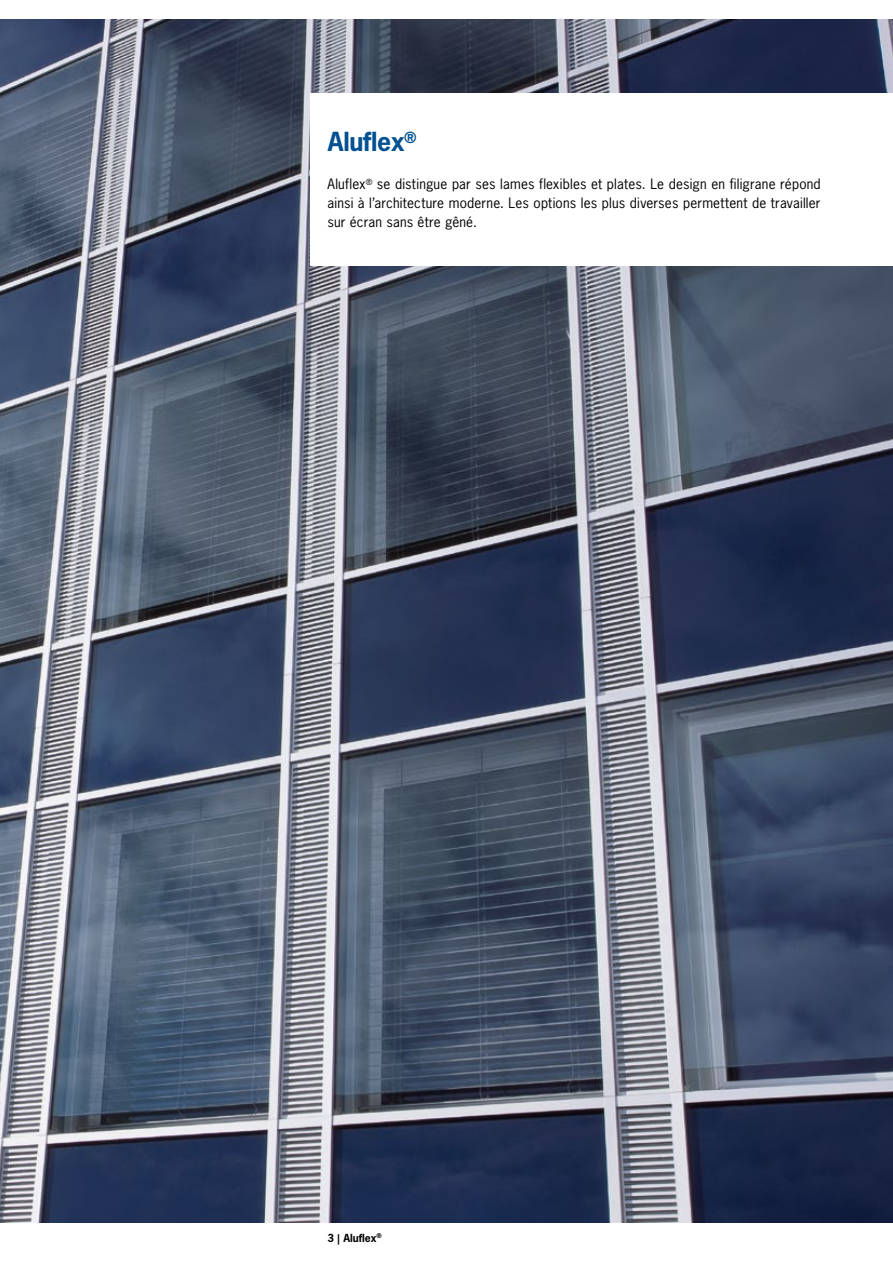
<style>
.page{position:relative;width:893px;height:1263px;background:#fff}
.page>*{position:absolute;margin:0;border:0;box-sizing:border-box;transform-origin:0 0}
.t1{font:700 24.75px "News Gothic";letter-spacing:-.01em;color:#005092}
.t2{font:13.5px/19.2px "News Gothic";letter-spacing:.015em;color:#000;text-align:justify}
.t3{font:700 10.5px "News Gothic";color:#000}
</style>
<div class="page">
<img style="left:0;top:19px;width:893px;height:1203px">
<div style="left:310px;top:94px;width:583px;height:172px;background:#fff"></div>
<h1 class="t1" style="left:328px;top:125px;width:90px">Aluflex<sup>®</sup></h1>
<p class="t2" style="left:327px;top:174px;width:495px">Aluflex<sup>®</sup> se distingue par ses lames flexibles et plates. Le design en filigrane répond ainsi à l’architecture moderne. Les options les plus diverses permettent de travailler sur écran sans être gêné.</p>
<p class="t3" style="left:327px;top:1231px;width:56px">3 | Aluflex<sup>®</sup></p>
</div>
